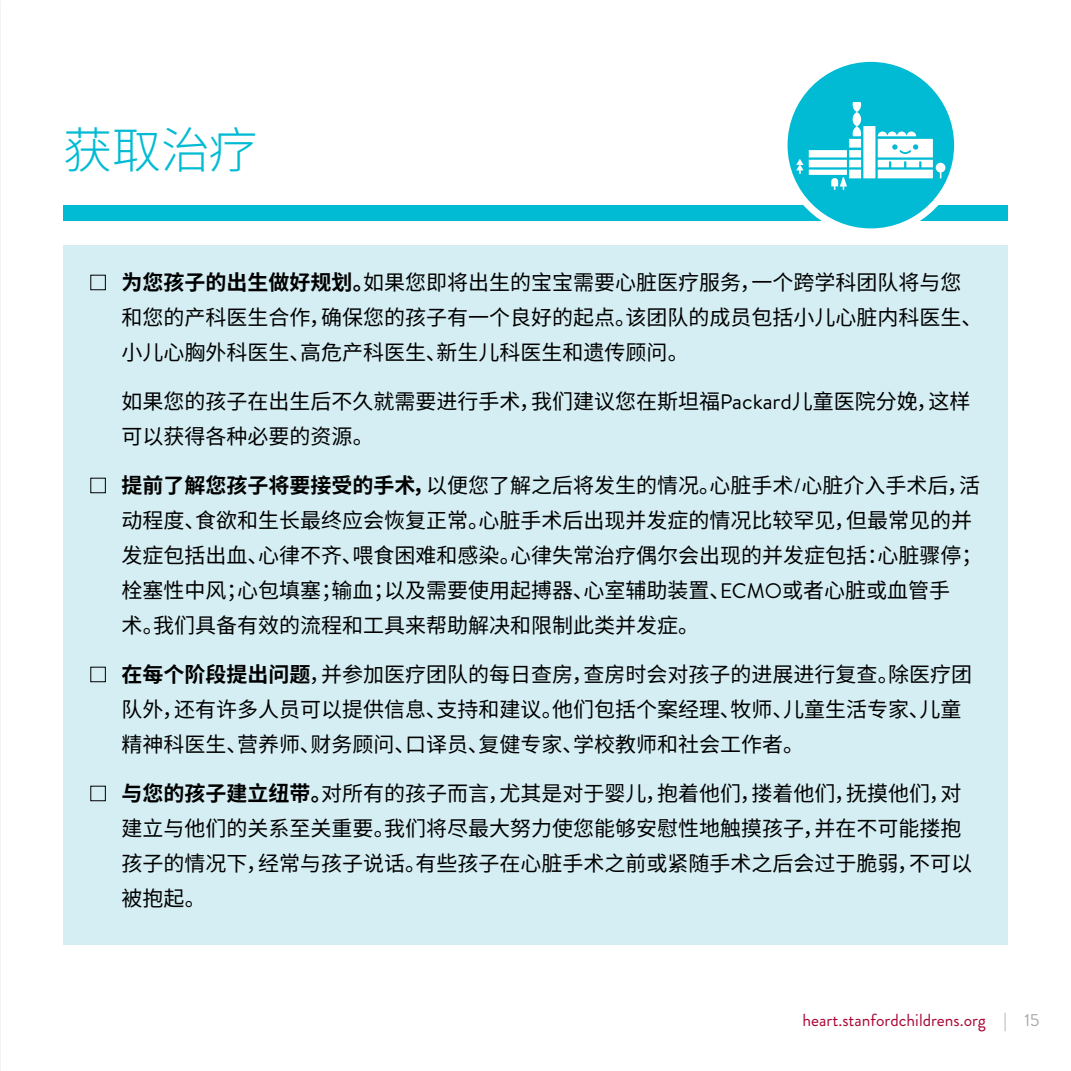
<style>
.page{position:relative;width:1071px;height:1071px;background:#fff}
.page>*{position:absolute;margin:0;border:0;box-sizing:border-box;transform-origin:0 0}
.t1{font:300 49px "Source Han Sans SC";color:#00bbd3}
.t2{font:21px/35px "Source Han Sans SC";color:#000}
.t3{font:17.5px "Brandon Grotesque";color:#a90533}
.s1{font-weight:700}
.s2{font-family:"Brandon Text"}
.s3{color:#a9a9ad}
</style>
<div class="page">
<img style="left:0;top:0;width:1px;height:1071px">
<div style="left:63px;top:205px;width:945px;height:15px;background:#00bbd3"></div>
<div style="left:784px;top:58px;width:174px;height:174px;background:#00bbd3;border-radius:50%"></div>
<div style="left:781px;top:55px;width:180px;height:180px;border:7px solid #fff;border-radius:50%"></div>
<svg style="left:796px;top:102px;width:149px;height:88px"></svg>
<div style="left:63px;top:245px;width:945px;height:700px;background:#d5eef3"></div>
<h1 class="t1" style="left:63px;top:123px;width:196px">获取治疗</h1>
<p class="t2" style="left:122px;top:265px;width:862px;text-indent:-31px">■ <span class="s1">为您孩子的出生做好规划。</span>如果您即将出生的宝宝需要心脏医疗服务，一个跨学科团队将与您和您的产科医生合作，确保您的孩子有一个良好的起点。该团队的成员包括小儿心脏内科医生、小儿心胸外科医生、高危产科医生、新生儿科医生和遗传顾问。</p>
<p class="t2" style="left:122px;top:384px;width:850px">如果您的孩子在出生后不久就需要进行手术，我们建议您在斯坦福<span class="s2">Packard</span>儿童医院分娩，这样可以获得各种必要的资源。</p>
<p class="t2" style="left:122px;top:468px;width:862px;text-indent:-31px">■ <span class="s1">提前了解您孩子将要接受的手术，</span>以便您了解之后将发生的情况。心脏手术<span class="s2">/</span>心脏介入手术后，活动程度、食欲和生长最终应会恢复正常。心脏手术后出现并发症的情况比较罕见，但最常见的并发症包括出血、心律不齐、喂食困难和感染。心律失常治疗偶尔会出现的并发症包括：心脏骤停；栓塞性中风；心包填塞；输血；以及需要使用起搏器、心室辅助装置、<span class="s2">ECMO</span>或者心脏或血管手<br>术。我们具备有效的流程和工具来帮助解决和限制此类并发症。</p>
<p class="t2" style="left:122px;top:657px;width:852px;text-indent:-31px">■ <span class="s1">在每个阶段提出问题</span>，并参加医疗团队的每日查房，查房时会对孩子的进展进行复查。除医疗团队外，还有许多人员可以提供信息、支持和建议。他们包括个案经理、牧师、儿童生活专家、儿童精神科医生、营养师、财务顾问、口译员、复健专家、学校教师和社会工作者。</p>
<p class="t2" style="left:122px;top:776px;width:852px;text-indent:-31px">■ <span class="s1">与您的孩子建立纽带。</span>对所有的孩子而言，尤其是对于婴儿，抱着他们，搂着他们，抚摸他们，对建立与他们的关系至关重要。我们将尽最大努力使您能够安慰性地触摸孩子，并在不可能搂抱孩子的情况下，经常与孩子说话。有些孩子在心脏手术之前或紧随手术之后会过于脆弱，不可以被抱起。</p>
<p class="t3" style="left:803px;top:1008px;width:238px">heart.stanfordchildrens.org <span class="s3">| 15</span></p>
</div>
